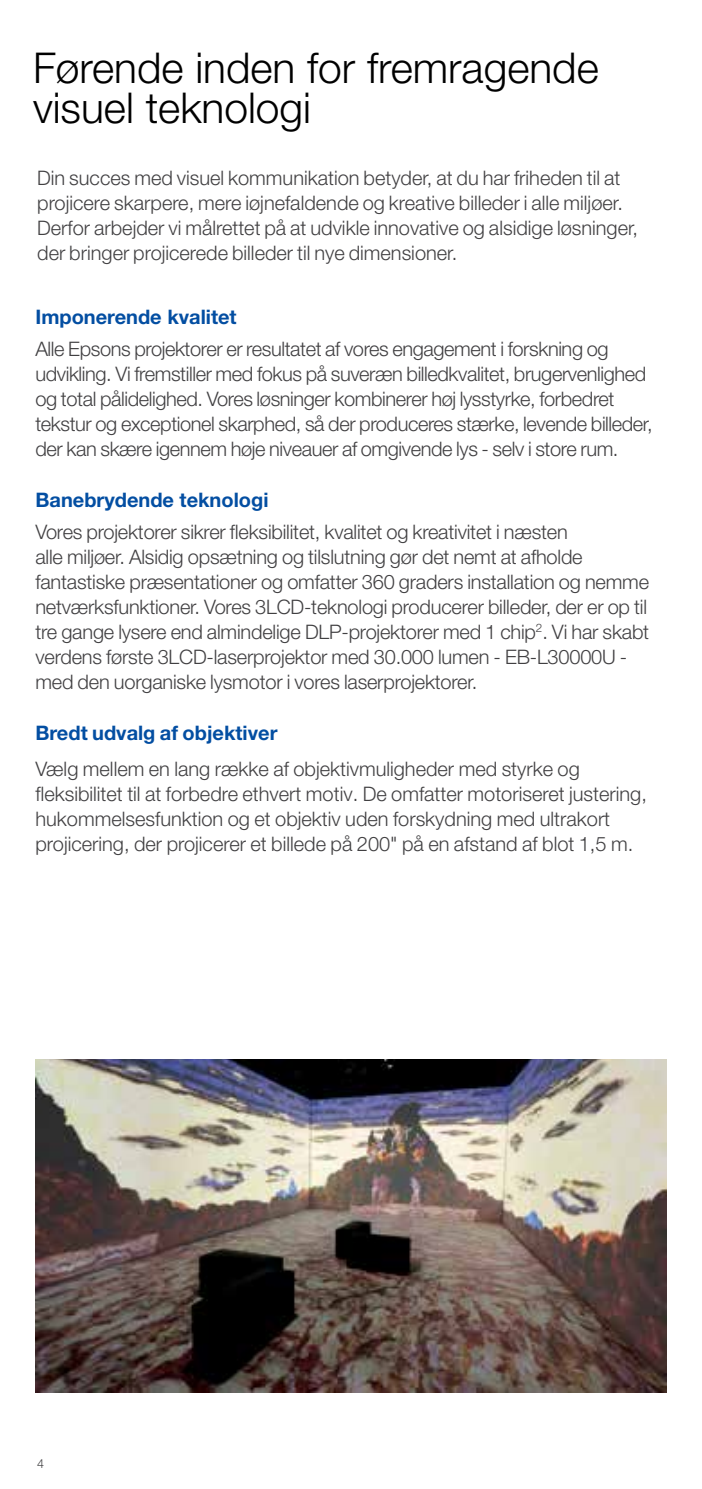
<style>
.page{position:relative;width:702px;height:1489px;background:#fff}
.page>*{position:absolute;margin:0;border:0;box-sizing:border-box;transform-origin:0 0}
.t1{font:300 42.5px/40px "Helvetica Neue LT Pro";color:#000}
.t2{font:300 20px/25px "Helvetica Neue LT Pro";letter-spacing:-.01em;color:#414042}
.t3{font:700 20px "Helvetica Neue LT Pro";color:#034ea2}
.t4{font:300 12.5px "Helvetica Neue LT Pro";color:#414042}
</style>
<div class="page">
<img style="left:35px;top:1059px;width:631px;height:333px">
<h1 class="t1" style="left:33px;top:47px;width:567px">Førende inden for fremragende visuel teknologi</h1>
<p class="t2" style="left:37px;top:165px;width:602px">Din succes med visuel kommunikation betyder, at du har friheden til at projicere skarpere, mere iøjnefaldende og kreative billeder i alle miljøer.<br>Derfor arbejder vi målrettet på at udvikle innovative og alsidige løsninger, der bringer projicerede billeder til nye dimensioner.</p>
<p class="t3" style="left:35px;top:304px;width:203px">Imponerende kvalitet</p>
<p class="t2" style="left:35px;top:336px;width:618px">Alle Epsons projektorer er resultatet af vores engagement i forskning og udvikling. Vi fremstiller med fokus på suveræn billedkvalitet, brugervenlighed og total pålidelighed. Vores løsninger kombinerer høj lysstyrke, forbedret tekstur og exceptionel skarphed, så der produceres stærke, levende billeder, der kan skære igennem høje niveauer af omgivende lys - selv i store rum.</p>
<p class="t3" style="left:35px;top:487px;width:234px">Banebrydende teknologi</p>
<p class="t2" style="left:35px;top:519px;width:615px">Vores projektorer sikrer fleksibilitet, kvalitet og kreativitet i næsten<br>alle miljøer. Alsidig opsætning og tilslutning gør det nemt at afholde fantastiske præsentationer og omfatter 360 graders installation og nemme netværksfunktioner. Vores 3LCD-teknologi producerer billeder, der er op til tre gange lysere end almindelige DLP-projektorer med 1 chip<sup>2</sup>. Vi har skabt verdens første 3LCD-laserprojektor med 30.000 lumen - EB-L30000U - med den uorganiske lysmotor i vores laserprojektorer.</p>
<p class="t3" style="left:35px;top:720px;width:243px">Bredt udvalg af objektiver</p>
<p class="t2" style="left:35px;top:755px;width:613px">Vælg mellem en lang række af objektivmuligheder med styrke og fleksibilitet til at forbedre ethvert motiv. De omfatter motoriseret justering, hukommelsesfunktion og et objektiv uden forskydning med ultrakort projicering, der projicerer et billede på 200" på en afstand af blot 1,5 m.</p>
<p class="t4" style="left:37px;top:1455px;width:8px">4</p>
</div>
